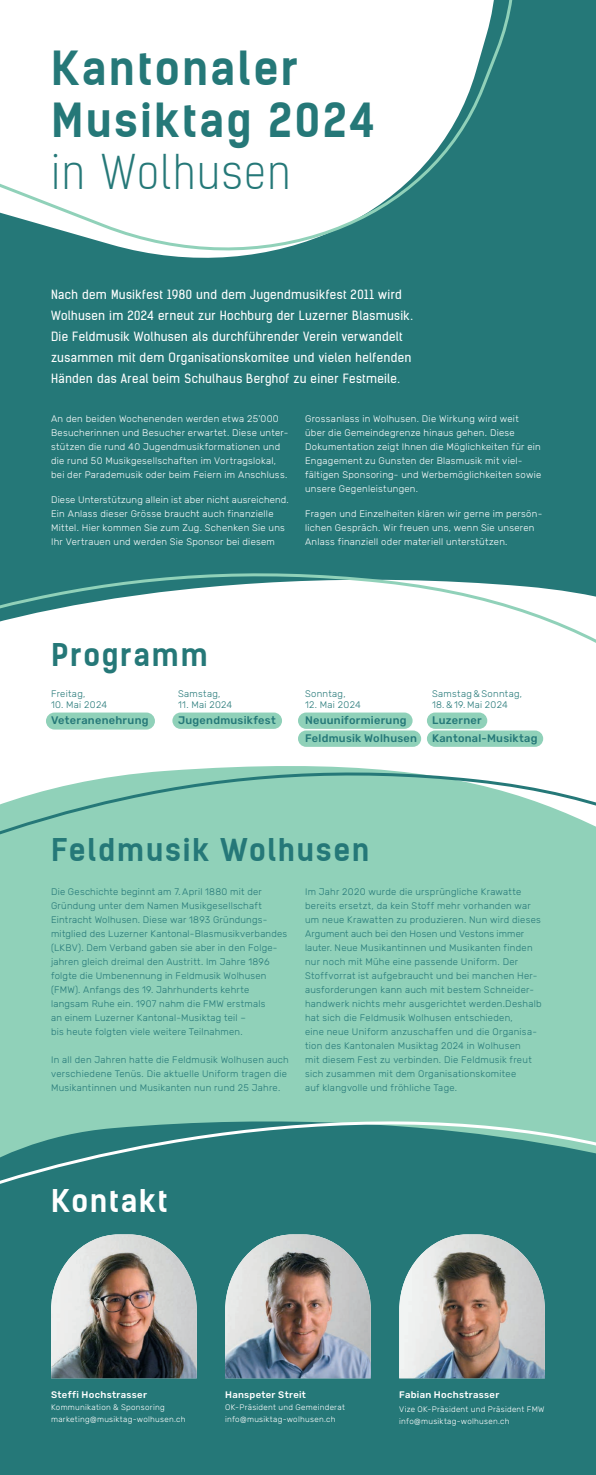
<style>
.page{position:relative;width:596px;height:1475px;background:#fff}
.page>*{position:absolute;margin:0;border:0;box-sizing:border-box;transform-origin:0 0}
.t1{font:700 45px/52px "Kelson Sans BG";letter-spacing:.045em;color:#257878}
.t2{font:300 45px "Kelson Sans BG";letter-spacing:.04em;color:#257878}
.t3{font:700 30px "Kelson Sans BG";letter-spacing:.05em;color:#257878}
.t4{font:700 30px "Kelson Sans BG";letter-spacing:.05em;color:#fff}
.t5{font:12px/21px "Kelson Sans BG";letter-spacing:.025em;color:#fff}
.t6{font:500 11px/18px "Rubik";letter-spacing:.025em;color:#257878}
.t7{font:300 9.5px/14px "Rubik";letter-spacing:.025em;color:#257878}
.t8{font:300 9.5px/14px "Rubik";letter-spacing:.025em;color:#fff}
.t9{font:500 9.5px "Rubik";letter-spacing:.03em;color:#fff}
.t10{font:300 8px/12px "Rubik";letter-spacing:.035em;color:#fff}
</style>
<div class="page">
<div style="left:0;top:0;width:595px;height:1022px;background:#257878"></div>
<div style="left:0;top:985px;width:595px;height:198px;background:#90d1b9"></div>
<svg style="left:0;top:573px;width:595px;height:170px;background:#e7f0f0"></svg>
<div style="left:0;top:1121px;width:595px;height:352px;background:#257878"></div>
<svg style="left:0;top:743px;width:595px;height:6px;background:#f7fbfa"></svg>
<svg style="left:0;top:749px;width:595px;height:236px;background:#9cd5c1"></svg>
<svg style="left:0;top:0;width:513px;height:258px"></svg>
<img style="left:51px;top:1234px;width:146px;height:143px">
<img style="left:225px;top:1234px;width:145px;height:143px">
<img style="left:399px;top:1234px;width:145px;height:143px">
<div style="left:46px;top:712px;width:109px;height:17px;background:#90d1b9;border-radius:9px"></div>
<div style="left:172px;top:712px;width:110px;height:16px;background:#90d1b9;border-radius:8px"></div>
<div style="left:298px;top:712px;width:114px;height:16px;background:#90d1b9;border-radius:8px"></div>
<div style="left:298px;top:730px;width:123px;height:16px;background:#90d1b9;border-radius:8px"></div>
<div style="left:426px;top:712px;width:61px;height:16px;background:#90d1b9;border-radius:8px"></div>
<div style="left:426px;top:730px;width:117px;height:16px;background:#90d1b9;border-radius:8px"></div>
<h1 class="t1" style="left:51px;top:42px;width:326px">Kantonaler<br>Musiktag 2024</h1>
<h1 class="t2" style="left:51px;top:145px;width:241px">in Wolhusen</h1>
<p class="t5" style="left:51px;top:284px;width:363px">Nach dem Musikfest 1980 und dem Jugendmusikfest 2011 wird Wolhusen im 2024 erneut zur Hochburg der Luzerner Blasmusik.<br>Die Feldmusik Wolhusen als durchführender Verein verwandelt zusammen mit dem Organisationskomitee und vielen helfenden Händen das Areal beim Schulhaus Berghof zu einer Festmeile.</p>
<p class="t8" style="left:51px;top:411px;width:238px">An den beiden Wochenenden werden etwa 25'000<br>Besucherinnen und Besucher erwartet. Diese unter&shy;stützen die rund 40 Jugendmusikformationen und die rund 50 Musikgesellschaften im Vortragslokal, bei der Parademusik oder beim Feiern im Anschluss.</p>
<p class="t8" style="left:51px;top:493px;width:239px">Diese Unterstützung allein ist aber nicht ausreichend.<br>Ein Anlass dieser Grösse braucht auch finanzielle Mittel. Hier kommen Sie zum Zug. Schenken Sie uns Ihr Vertrauen und werden Sie Sponsor bei diesem</p>
<p class="t8" style="left:305px;top:411px;width:238px">Grossanlass in Wolhusen. Die Wirkung wird weit über die Gemeindegrenze hinaus gehen. Diese Dokumentation zeigt Ihnen die Möglichkeiten für ein Engagement zu Gunsten der Blasmusik mit viel&shy;fältigen Sponsoring- und Werbemöglichkeiten sowie unsere Gegenleistungen.</p>
<p class="t8" style="left:305px;top:507px;width:238px">Fragen und Einzelheiten klären wir gerne im persön&shy;lichen Gespräch. Wir freuen uns, wenn Sie unseren<br>Anlass finanziell oder materiell unterstützen.</p>
<h2 class="t3" style="left:51px;top:636px;width:158px">Programm</h2>
<p class="t7" style="left:51px;top:686px;width:36px">Freitag,</p>
<p class="t7" style="left:51px;top:698px;width:57px">10. Mai 2024</p>
<p class="t6" style="left:51px;top:711px;width:99px">Veteranenehrung</p>
<p class="t7" style="left:178px;top:686px;width:44px">Samstag,</p>
<p class="t7" style="left:178px;top:698px;width:56px">11. Mai 2024</p>
<p class="t6" style="left:178px;top:711px;width:99px">Jugendmusikfest</p>
<p class="t7" style="left:305px;top:686px;width:42px">Sonntag,</p>
<p class="t7" style="left:305px;top:698px;width:57px">12. Mai 2024</p>
<p class="t6" style="left:305px;top:711px;width:113px">Neuuniformierung<br>Feldmusik Wolhusen</p>
<p class="t7" style="left:432px;top:688px;width:91px;line-height:11.4px">Samstag&amp;Sonntag,<br>18.&amp;19. Mai 2024</p>
<p class="t6" style="left:432px;top:711px;width:107px">Luzerner<br>Kantonal-Musiktag</p>
<h2 class="t3" style="left:51px;top:831px;width:320px">Feldmusik Wolhusen</h2>
<p class="t7" style="left:51px;top:884px;width:237px">Die Geschichte beginnt am 7.April 1880 mit der Gründung unter dem Namen Musikgesellschaft Eintracht Wolhusen. Diese war 1893 Gründungs&shy;mitglied des Luzerner Kantonal-Blasmusikverbandes (LKBV). Dem Verband gaben sie aber in den Folge&shy;jahren gleich dreimal den Austritt. Im Jahre 1896 folgte die Umbenennung in Feldmusik Wolhusen (FMW). Anfangs des 19. Jahrhunderts kehrte langsam Ruhe ein. 1907 nahm die FMW erstmals<br>an einem Luzerner Kantonal-Musiktag teil –<br>bis heute folgten viele weitere Teilnahmen.</p>
<p class="t7" style="left:51px;top:1052px;width:239px">In all den Jahren hatte die Feldmusik Wolhusen auch verschiedene Tenüs. Die aktuelle Uniform tragen die<br>Musikantinnen und Musikanten nun rund 25 Jahre.</p>
<p class="t7" style="left:305px;top:884px;width:238px">Im Jahr 2020 wurde die ursprüngliche Krawatte bereits ersetzt, da kein Stoff mehr vorhanden war um neue Krawatten zu produzieren. Nun wird dieses Argument auch bei den Hosen und Vestons immer lauter. Neue Musikantinnen und Musikanten finden nur noch mit Mühe eine passende Uniform. Der Stoffvorrat ist aufgebraucht und bei manchen Her&shy;ausforderungen kann auch mit bestem Schneider&shy;handwerk nichts mehr ausgerichtet werden.Deshalb hat sich die Feldmusik Wolhusen entschieden,<br>eine neue Uniform anzuschaffen und die Organisa&shy;tion des Kantonalen Musiktag 2024 in Wolhusen<br>mit diesem Fest zu verbinden. Die Feldmusik freut sich zusammen mit dem Organisationskomitee<br>auf klangvolle und fröhliche Tage.</p>
<h2 class="t4" style="left:51px;top:1181px;width:118px">Kontakt</h2>
<p class="t9" style="left:51px;top:1388px;width:97px">Steffi Hochstrasser</p>
<p class="t10" style="left:51px;top:1400px;width:136px">Kommunikation &amp; Sponsoring marketing@musiktag-wolhusen.ch</p>
<p class="t9" style="left:225px;top:1388px;width:82px">Hanspeter Streit</p>
<p class="t10" style="left:225px;top:1400px;width:121px">OK-Präsident und Gemeinderat info@musiktag-wolhusen.ch</p>
<p class="t9" style="left:399px;top:1388px;width:102px">Fabian Hochstrasser</p>
<p class="t10" style="left:399px;top:1402px;width:147px">Vize OK-Präsident und Präsident FMW info@musiktag-wolhusen.ch</p>
</div>
